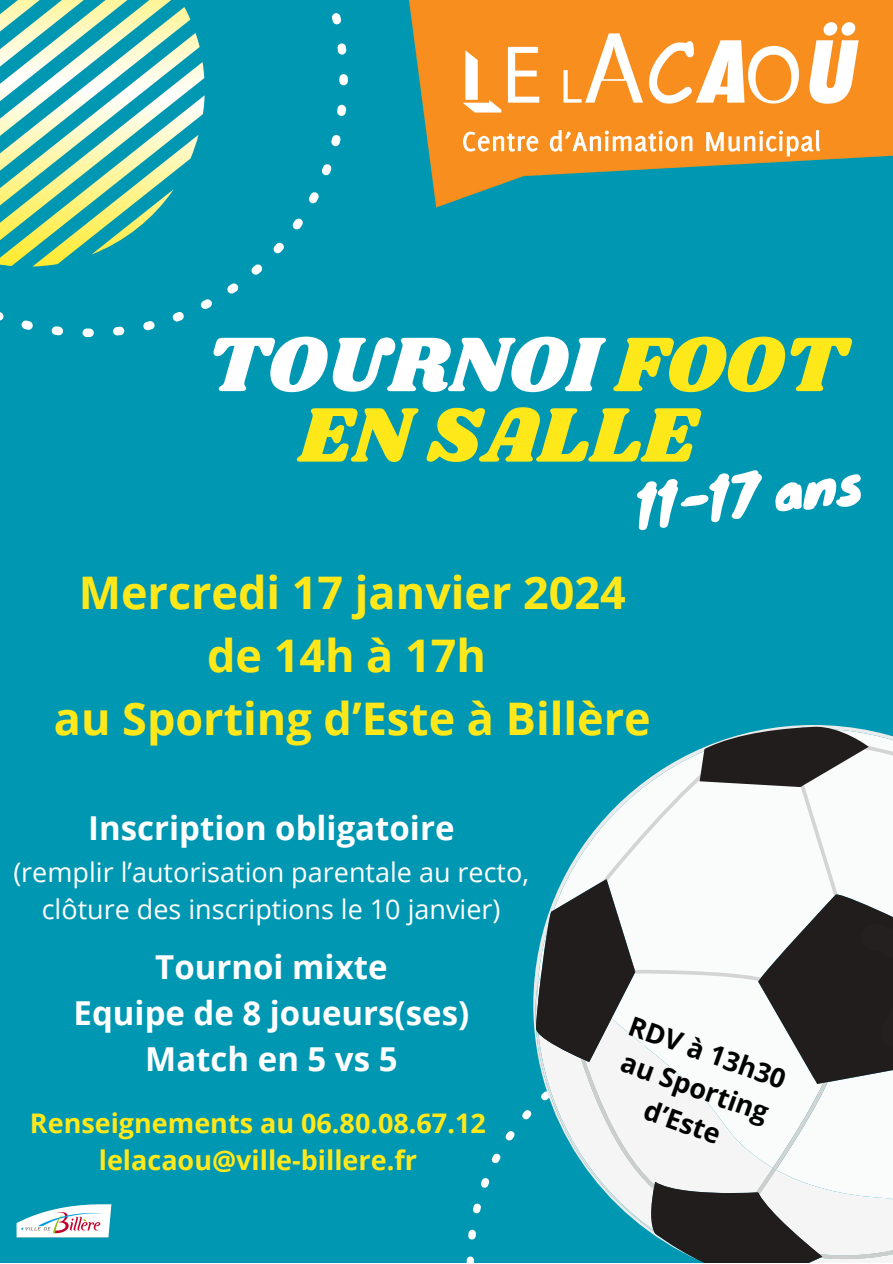
<style>
.page{position:relative;width:893px;height:1264px;background:#fff}
.page>*{position:absolute;margin:0;border:0;box-sizing:border-box;transform-origin:0 0}
.t1{font:80.1px "Shrikhand";color:#fff}
.t2{font:80.1px "Shrikhand";color:#ffe81a}
.t3{font:52.5px "Knewave";color:#fff}
.t4{font:700 45px "Open Sans";color:#ffe81a}
.t5{font:700 33px "Open Sans";color:#fff}
.t6{font:27px "Open Sans";color:#fff}
.t7{font:700 27px "Open Sans";color:#ffe81a}
.t8{font:700 27px/37.2px "Open Sans";color:#000;text-align:center}
.s1{color:#ffe81a}
</style>
<div class="page">
<div style="left:0;top:0;width:892px;height:1262px;background:#0097b2"></div>
<img style="left:409px;top:0;width:483px;height:208px">
<svg style="left:0;top:13px;width:348px;height:324px"></svg>
<svg style="left:0;top:0;width:224px;height:286px"></svg>
<svg style="left:466px;top:1110px;width:66px;height:152px"></svg>
<svg style="left:535px;top:725px;width:357px;height:537px;background:#9eb4b8"></svg>
<img style="left:16px;top:1204px;width:96px;height:34px">
<p class="t1" style="left:206px;top:309px;width:639px">TOURNOI <span class="s1">FOOT</span></p>
<p class="t2" style="left:299px;top:379px;width:399px">EN SALLE</p>
<p class="t3" style="left:631px;top:463px;width:229px;rotate:-6deg">11-17 ans</p>
<p class="t4" style="left:79px;top:560px;width:548px">Mercredi 17 janvier 2024</p>
<p class="t4" style="left:207px;top:623px;width:280px">de 14h à 17h</p>
<p class="t4" style="left:54px;top:686px;width:598px">au Sporting d’Este à Billère</p>
<p class="t5" style="left:88px;top:805px;width:367px">Inscription obligatoire</p>
<p class="t6" style="left:13px;top:853px;width:517px">(remplir l’autorisation parentale au recto,</p>
<p class="t6" style="left:42px;top:890px;width:460px">clôture des inscriptions le 10 janvier)</p>
<p class="t5" style="left:155px;top:943px;width:234px">Tournoi mixte</p>
<p class="t5" style="left:74px;top:989px;width:397px">Equipe de 8 joueurs(ses)</p>
<p class="t5" style="left:145px;top:1035px;width:254px">Match en 5 vs 5</p>
<p class="t7" style="left:30px;top:1104px;width:457px">Renseignements au 06.80.08.67.12</p>
<p class="t7" style="left:99px;top:1141px;width:320px">lelacaou@ville-billere.fr</p>
<p class="t8" style="left:636px;top:1005px;width:166px;rotate:20deg">RDV à 13h30 au Sporting d’Este</p>
</div>
